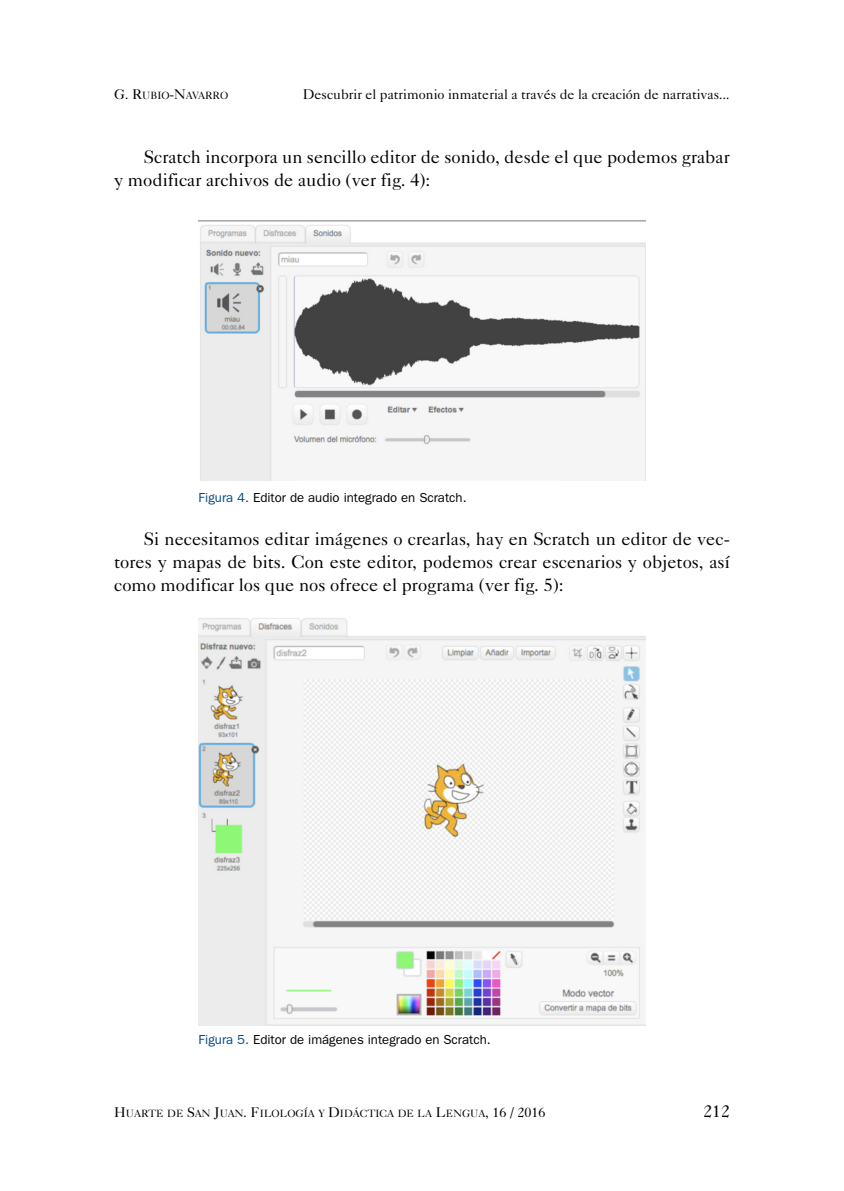
<style>
.page{position:relative;width:844px;height:1191px;background:#fff}
.page>*{position:absolute;margin:0;border:0;box-sizing:border-box;transform-origin:0 0}
.t1{font:18.38px/23.1px "Caslon Five Forty";color:#000}
.t2{font:17.5px "Caslon Five Forty";color:#000}
.t3{font:14px "Caslon Five Forty";color:#000}
.t4{font:13.12px "Franklin Gothic";color:#000}
.t5{font:10.5px "Caslon Five Forty";color:#000}
.s1{font-size:14px}
.s2{color:#004987}
</style>
<div class="page">
<img style="left:198px;top:221px;width:447px;height:259px">
<img style="left:198px;top:618px;width:447px;height:407px">
<p class="t5" style="left:114px;top:89px;width:116px"><span class="s1">G. R</span>UBIO<span class="s1">-N</span>AVARRO</p>
<p class="t3" style="left:303px;top:86px;width:428px">Descubrir el patrimonio inmaterial a través de la creación de narrativas...</p>
<p class="t1" style="left:114px;top:145px;width:617px;text-indent:30px">Scratch incorpora un sencillo editor de sonido, desde el que podemos grabar y modificar archivos de audio (ver fig. 4):</p>
<p class="t4" style="left:198px;top:489px;width:269px"><span class="s2">Figura 4.</span> Editor de audio integrado en Scratch.</p>
<p class="t1" style="left:114px;top:526px;width:617px;text-align:justify;text-indent:30px">Si necesitamos editar imágenes o crearlas, hay en Scratch un editor de vec&shy;tores y mapas de bits. Con este editor, podemos crear escenarios y objetos, así como modificar los que nos ofrece el programa (ver fig. 5):</p>
<p class="t4" style="left:198px;top:1032px;width:293px"><span class="s2">Figura 5.</span> Editor de imágenes integrado en Scratch.</p>
<p class="t5" style="left:114px;top:1106px;width:432px"><span class="s1">H</span>UARTE DE <span class="s1">S</span>AN <span class="s1">J</span>UAN<span class="s1">. F</span>ILOLOGÍA Y <span class="s1">D</span>IDÁCTICA DE LA <span class="s1">L</span>ENGUA<span class="s1">, 16 / 2016</span></p>
<p class="t2" style="left:703px;top:1100px;width:28px">212</p>
</div>
